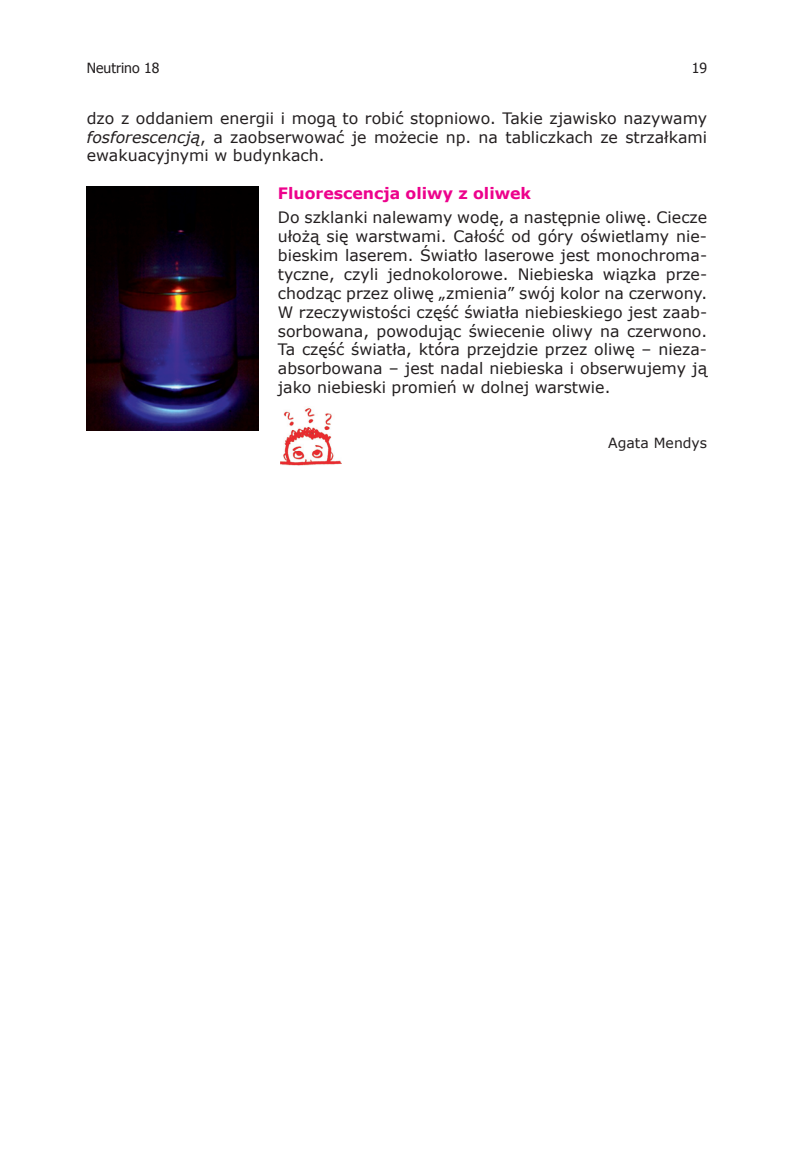
<style>
.page{position:relative;width:794px;height:1166px;background:#fff}
.page>*{position:absolute;margin:0;border:0;box-sizing:border-box;transform-origin:0 0}
.t1{font:15.75px/18.9px "Verdana";color:#231f20;text-align:justify}
.t2{font:14px "Tahoma";color:#231f20}
.t3{font:14px "Verdana";color:#231f20}
.s1{font-style:italic}
.s2{font-weight:700;color:#ed028c}
</style>
<div class="page">
<img style="left:87px;top:186px;width:171px;height:244px">
<img style="left:280px;top:408px;width:61px;height:57px">
<p class="t2" style="left:87px;top:58px;width:74px">Neutrino 18</p>
<p class="t2" style="left:692px;top:58px;width:17px">19</p>
<p class="t1" style="left:87px;top:108px;width:622px">dzo z oddaniem energii i mogą to robić stopniowo. Takie zjawisko nazywamy <span class="s1">fosforescencją</span>, a zaobserwować je możecie np. na tabliczkach ze strzałkami ewakuacyjnymi w budynkach.</p>
<p class="t1" style="left:278px;top:181px;width:431px;line-height:23.8px"><span class="s2">Fluorescencja oliwy z oliwek<br></span>Do szklanki nalewamy wodę, a następnie oliwę. Ciecze</p>
<p class="t1" style="left:278px;top:227px;width:431px">ułożą się warstwami. Całość od góry oświetlamy nie&shy;bieskim laserem. Światło laserowe jest monochroma&shy;tyczne, czyli jednokolorowe. Niebieska wiązka prze&shy;chodząc przez oliwę „zmienia” swój kolor na czerwony.<br>W rzeczywistości część światła niebieskiego jest zaab&shy;sorbowana, powodując świecenie oliwy na czerwono.<br>Ta część światła, która przejdzie przez oliwę – nieza&shy;absorbowana – jest nadal niebieska i obserwujemy ją jako niebieski promień w dolnej warstwie.</p>
<p class="t3" style="left:608px;top:433px;width:100px">Agata Mendys</p>
</div>
